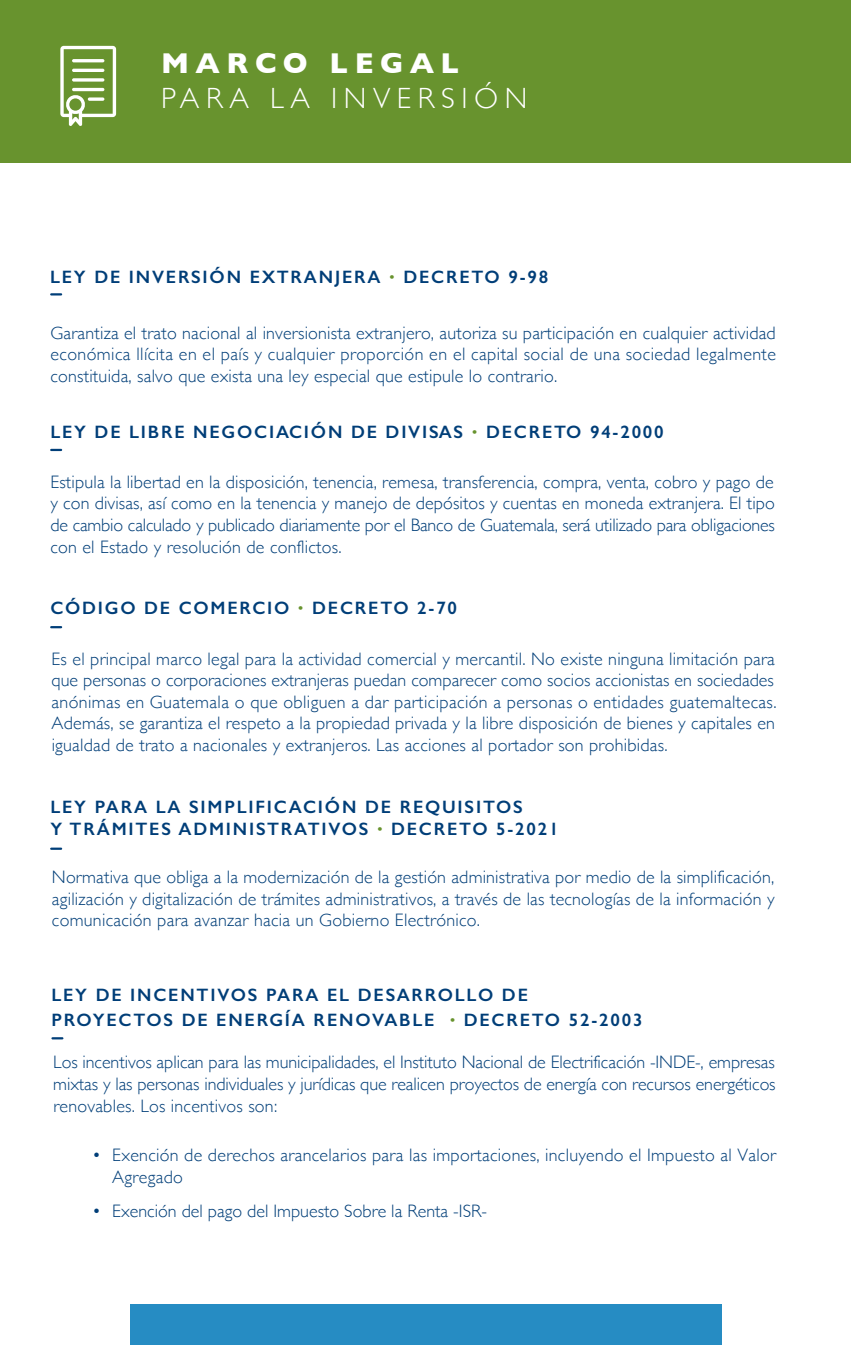
<style>
.page{position:relative;width:851px;height:1345px;background:#fff}
.page>*{position:absolute;margin:0;border:0;box-sizing:border-box;transform-origin:0 0}
.t1{font:300 29.25px "Gill Sans";letter-spacing:.225em;color:#fff}
.t2{font:700 29.25px "Gill Sans";letter-spacing:.225em;color:#fff}
.t3{font:300 18px/21.6px "Gill Sans";letter-spacing:.015em;color:#003e78;text-align:justify}
.t4{font:600 18px/22.5px "Gill Sans";letter-spacing:.1em;color:#003e78}
.s1{font-weight:700;color:#68932e}
</style>
<div class="page">
<div style="left:130px;top:1304px;width:591px;height:41px;background:#268cc3"></div>
<svg style="left:51px;top:293px;width:10px;height:2px"></svg>
<svg style="left:51px;top:449px;width:10px;height:2px"></svg>
<svg style="left:51px;top:626px;width:10px;height:2px"></svg>
<svg style="left:51px;top:847px;width:10px;height:3px"></svg>
<div style="left:0;top:0;width:850px;height:162px;background:#68932e"></div>
<svg style="left:60px;top:46px;width:56px;height:80px"></svg>
<hr style="left:72px;top:59px;width:32px;height:3px;background:#fff;border-radius:2px">
<hr style="left:72px;top:69px;width:32px;height:3px;background:#fff;border-radius:2px">
<svg style="left:72px;top:78px;width:32px;height:4px"></svg>
<hr style="left:72px;top:88px;width:32px;height:3px;background:#fff;border-radius:2px">
<svg style="left:88px;top:97px;width:16px;height:4px"></svg>
<svg style="left:52px;top:1037px;width:10px;height:2px"></svg>
<h1 class="t2" style="left:161px;top:40px;width:299px">MARCO LEGAL</h1>
<h1 class="t1" style="left:161px;top:76px;width:368px">PARA LA INVERSIÓN</h1>
<p class="t4" style="left:50px;top:265px;width:499px">LEY DE INVERSIÓN EXTRANJERA <span class="s1">·</span> DECRETO 9-98</p>
<p class="t3" style="left:50px;top:321px;width:727px">Garantiza el trato nacional al inversionista extranjero, autoriza su participación en cualquier actividad económica llícita en el país y cualquier proporción en el capital social de una sociedad legalmente constituida, salvo que exista una ley especial que estipule lo contrario.</p>
<p class="t4" style="left:50px;top:420px;width:615px">LEY DE LIBRE NEGOCIACIÓN DE DIVISAS <span class="s1">·</span> DECRETO 94-2000</p>
<p class="t3" style="left:50px;top:470px;width:726px">Estipula la libertad en la disposición, tenencia, remesa, transferencia, compra, venta, cobro y pago de y con divisas, así como en la tenencia y manejo de depósitos y cuentas en moneda extranjera. El tipo de cambio calculado y publicado diariamente por el Banco de Guatemala, será utilizado para obligaciones con el Estado y resolución de conflictos.</p>
<p class="t4" style="left:50px;top:596px;width:408px">CÓDIGO DE COMERCIO <span class="s1">·</span> DECRETO 2-70</p>
<p class="t3" style="left:52px;top:647px;width:726px;text-align:left">Es el principal marco legal para la actividad comercial y mercantil. No existe ninguna limitación para que personas o corporaciones extranjeras puedan comparecer como socios accionistas en sociedades anónimas en Guatemala o que obliguen a dar participación a personas o entidades guatemaltecas.<br>Además, se garantiza el respeto a la propiedad privada y la libre disposición de bienes y capitales en igualdad de trato a nacionales y extranjeros. Las acciones al portador son prohibidas.</p>
<p class="t4" style="left:50px;top:795px;width:509px">LEY PARA LA SIMPLIFICACIÓN DE REQUISITOS<br>Y TRÁMITES ADMINISTRATIVOS <span class="s1">·</span> DECRETO 5-2021</p>
<p class="t3" style="left:52px;top:865px;width:724px">Normativa que obliga a la modernización de la gestión administrativa por medio de la simplificación, agilización y digitalización de trámites administrativos, a través de las tecnologías de la información y comunicación para avanzar hacia un Gobierno Electrónico.</p>
<p class="t4" style="left:51px;top:982px;width:592px;line-height:24.8px">LEY DE INCENTIVOS PARA EL DESARROLLO DE<br>PROYECTOS DE ENERGÍA RENOVABLE <span class="s1">·</span> DECRETO 52-2003</p>
<p class="t3" style="left:53px;top:1050px;width:723px">Los incentivos aplican para las municipalidades, el Instituto Nacional de Electrificación -INDE-, empresas mixtas y las personas individuales y jurídicas que realicen proyectos de energía con recursos energéticos renovables. Los incentivos son:</p>
<p class="t3" style="left:112px;top:1143px;width:665px;text-indent:-20px">• Exención de derechos arancelarios para las importaciones, incluyendo el Impuesto al Valor<br>Agregado</p>
<p class="t3" style="left:92px;top:1199px;width:396px">• Exención del pago del Impuesto Sobre la Renta -ISR-</p>
</div>
